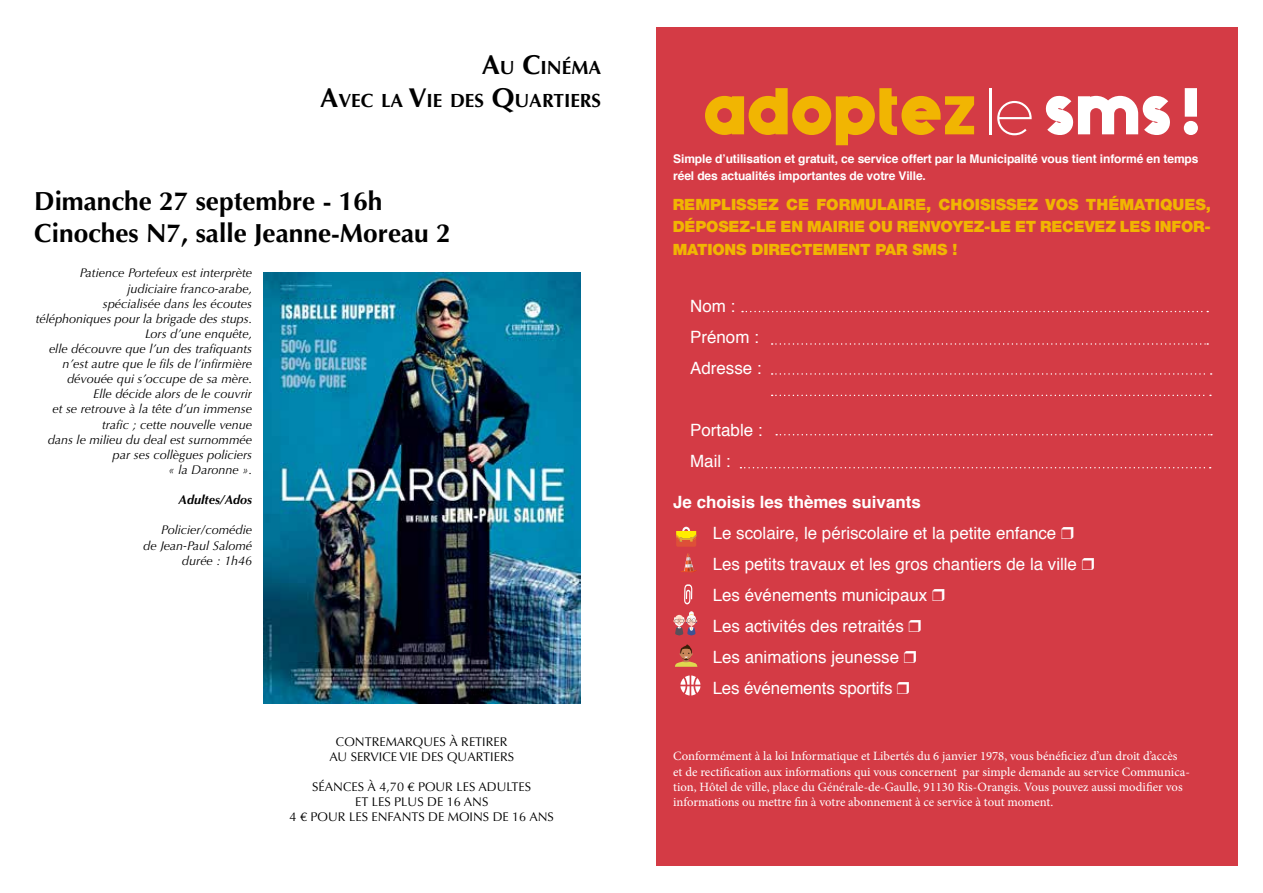
<style>
.page{position:relative;width:1263px;height:893px;background:#fff}
.page>*{position:absolute;margin:0;border:0;box-sizing:border-box;transform-origin:0 0}
.t1{font:700 66px "Generica";color:#f1b502}
.t2{font:700 26.25px/31.5px "Optima";color:#000}
.t3{font:700 19.05px/32.7px "Optima";color:#000;text-align:right}
.t4{font:16.95px/31px "Helvetica";color:#fff}
.t5{font:900 15.6px/22.6px "Helvetica Neue";letter-spacing:-.01em;color:#f1b502;text-align:justify}
.t6{font:12.75px/15.3px "Minion Pro";color:#fff}
.t7{font:italic 12.6px/15.1px "Optima";color:#000;text-align:right}
.t8{font:12.6px/15.1px "Optima";color:#000;text-align:center}
.t9{font:italic 700 12.6px "Optima";color:#000}
.t10{font:700 12px/17px "Helvetica";letter-spacing:-.01em;color:#fff}
.s1{font-size:27.3px}
.s2{font-weight:400;color:#fff}
.s3{color:#fff}
.s4{font-weight:700}
</style>
<div class="page">
<img style="left:264px;top:272px;width:317px;height:432px">
<div style="left:656px;top:27px;width:582px;height:839px;background:#d43b45"></div>
<svg style="left:742px;top:311px;width:466px;height:1px"></svg>
<svg style="left:772px;top:343px;width:436px;height:2px"></svg>
<svg style="left:772px;top:373px;width:440px;height:2px"></svg>
<svg style="left:772px;top:395px;width:439px;height:1px"></svg>
<svg style="left:776px;top:434px;width:436px;height:1px"></svg>
<svg style="left:740px;top:467px;width:471px;height:1px"></svg>
<svg style="left:676px;top:527px;width:20px;height:20px"></svg>
<svg style="left:680px;top:675px;width:20px;height:20px"></svg>
<svg style="left:681px;top:553px;width:16px;height:20px"></svg>
<svg style="left:673px;top:611px;width:24px;height:24px"></svg>
<svg style="left:684px;top:584px;width:8px;height:20px"></svg>
<svg style="left:675px;top:644px;width:22px;height:23px"></svg>
<h3 class="t3" style="left:320px;top:51px;width:282px"><span class="s1">A</span>U <span class="s1">C</span>INÉMA<br><span class="s1">A</span>VEC LA <span class="s1">V</span>IE DES <span class="s1">Q</span>UARTIERS</h3>
<h2 class="t2" style="left:34px;top:186px;width:418px">Dimanche 27 septembre - 16h<br>Cinoches N7, salle Jeanne-Moreau 2</h2>
<p class="t7" style="left:36px;top:266px;width:218px">Patience Portefeux est interprète judiciaire franco-arabe,<br>spécialisée dans les écoutes téléphoniques pour la brigade des stups.<br>Lors d’une enquête,<br>elle découvre que l’un des trafiquants n’est autre que le fils de l’infirmière dévouée qui s’occupe de sa mère.<br>Elle décide alors de le couvrir<br>et se retrouve à la tête d’un immense trafic ; cette nouvelle venue<br>dans le milieu du deal est surnommée par ses collègues policiers<br>« la Daronne ».</p>
<p class="t9" style="left:179px;top:492px;width:75px">Adultes/Ados</p>
<p class="t7" style="left:143px;top:523px;width:110px">Policier/comédie<br>de Jean-Paul Salomé durée : 1h46</p>
<p class="t8" style="left:329px;top:734px;width:186px">CONTREMARQUES À RETIRER<br>AU SERVICE VIE DES QUARTIERS</p>
<p class="t8" style="left:290px;top:779px;width:266px">SÉANCES À 4,70 € POUR LES ADULTES<br>ET LES PLUS DE 16 ANS<br>4 € POUR LES ENFANTS DE MOINS DE 16 ANS</p>
<h1 class="t1" style="left:703px;top:72px;width:498px">adoptez <span class="s2">le</span> <span class="s3">sms !</span></h1>
<p class="t10" style="left:673px;top:150px;width:527px">Simple d’utilisation et gratuit, ce service offert par la Municipalité vous tient informé en temps réel des actualités importantes de votre Ville.</p>
<p class="t5" style="left:673px;top:193px;width:540px">REMPLISSEZ CE FORMULAIRE, CHOISISSEZ VOS THÉMATIQUES, DÉPOSEZ-LE EN MAIRIE OU RENVOYEZ-LE ET RECEVEZ LES INFOR-MATIONS DIRECTEMENT PAR SMS !</p>
<h3 class="t4" style="left:690px;top:291px;width:73px">Nom :<br>Prénom :<br>Adresse :</h3>
<h3 class="t4" style="left:690px;top:415px;width:74px">Portable :<br>Mail :</h3>
<p class="t4" style="left:713px;top:487px;width:383px;text-indent:-40px"><span class="s4">Je choisis les thèmes suivants<br></span>Le scolaire, le périscolaire et la petite enfance ❒ Les petits travaux et les gros chantiers de la ville ❒ Les événements municipaux ❒<br>Les activités des retraités ❒<br>Les animations jeunesse ❒<br>Les événements sportifs ❒</p>
<p class="t6" style="left:673px;top:749px;width:518px">Conformément à la loi Informatique et Libertés du 6 janvier 1978, vous bénéficiez d’un droit d’accès et de rectification aux informations qui vous concernent par simple demande au service Communica&shy;tion, Hôtel de ville, place du Générale-de-Gaulle, 91130 Ris-Orangis. Vous pouvez aussi modifier vos informations ou mettre fin à votre abonnement à ce service à tout moment.</p>
</div>
